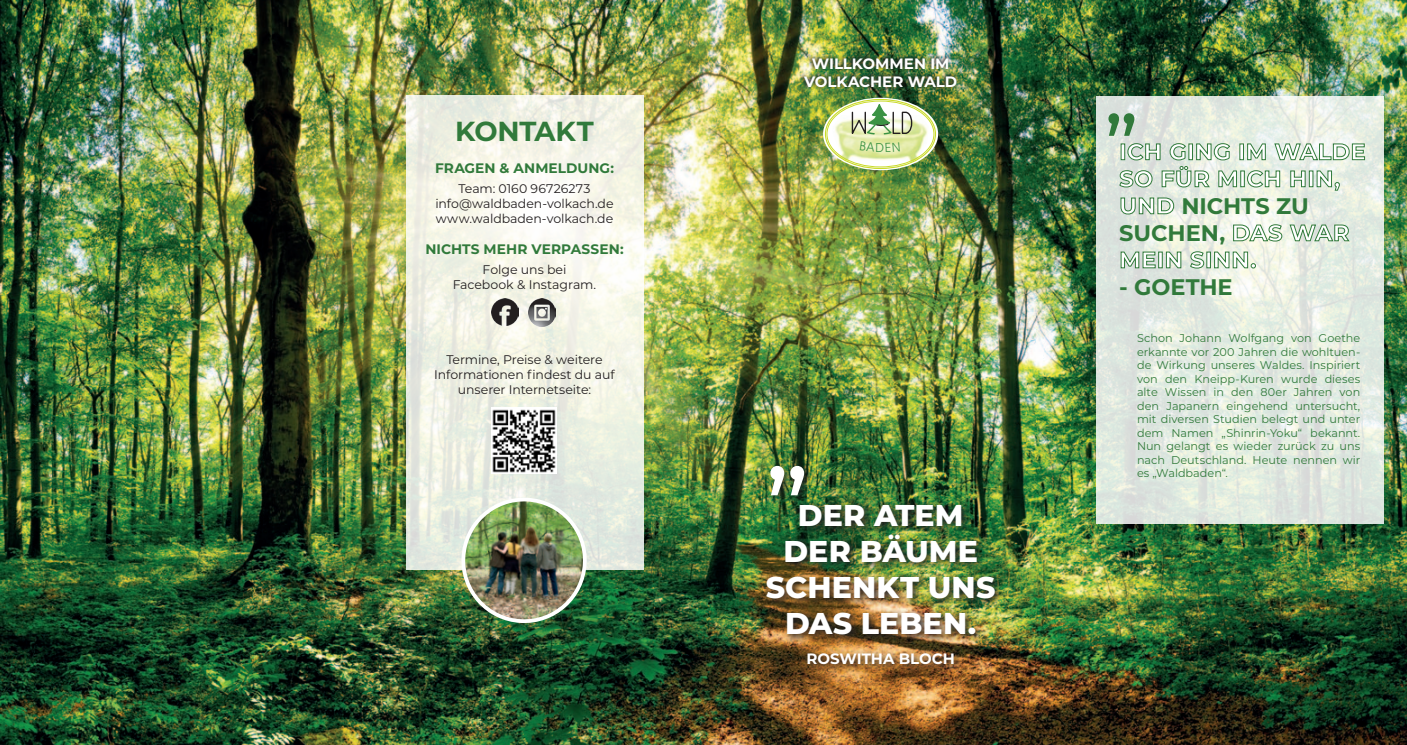
<style>
.page{position:relative;width:1407px;height:745px;background:#fff}
.page>*{position:absolute;margin:0;border:0;box-sizing:border-box;transform-origin:0 0}
.t1{font:500 105.25px "Montserrat";color:#fff}
.t2{font:500 80.88px "Montserrat";color:#317a3b}
.t3{font:800 30px/36px "Montserrat";letter-spacing:.005em;color:#fff;text-align:center}
.t4{font:700 27.5px "Montserrat";letter-spacing:-.005em;color:#317a3b}
.t5{font:700 22.5px/27px "Montserrat";letter-spacing:.015em;color:#fff}
.t6{font:700 22.5px "Montserrat";color:#317a3b}
.t7{font:700 15px/18px "Montserrat";letter-spacing:-.005em;color:#fff;text-align:center}
.t8{font:700 13.75px "Montserrat";letter-spacing:.005em;color:#317a3b}
.t9{font:12.5px/15px "Montserrat";letter-spacing:-.005em;color:#231f20;text-align:center}
.t10{font:11.25px/13.5px "Montserrat";color:#317a3b;text-align:justify}
.s1{color:#317a3b}
</style>
<div class="page">
<img style="left:0;top:0;width:1407px;height:744px">
<svg style="left:406px;top:96px;width:237px;height:473px;fill:#f2f3e4"></svg>
<svg style="left:824px;top:99px;width:113px;height:70px"></svg>
<svg style="left:826px;top:100px;width:109px;height:68px"></svg>
<img style="left:832px;top:115px;width:96px;height:47px">
<div style="left:825px;top:99px;width:111px;height:70px;border:1px solid #cadb2a;border-radius:50%"></div>
<div style="left:827px;top:101px;width:107px;height:66px;border:1px solid #cadb2a;border-radius:50%"></div>
<img style="left:798px;top:54px;width:160px;height:37px">
<img style="left:492px;top:298px;width:27px;height:27px">
<img style="left:528px;top:298px;width:27px;height:28px">
<img style="left:763px;top:500px;width:241px;height:172px">
<div style="left:766px;top:462px;width:47px;height:42px;background:#231f20;opacity:.75"></div>
<img style="left:491px;top:407px;width:66px;height:66px">
<img style="left:458px;top:493px;width:132px;height:131px">
<svg style="left:1096px;top:96px;width:287px;height:427px;background:#e3eae1"></svg>
<div style="left:1239px;top:143px;width:5px;height:17px;border:1px solid #317a3b"></div>
<svg style="left:1246px;top:143px;width:20px;height:17px"></svg>
<svg style="left:1273px;top:143px;width:92px;height:18px"></svg>
<svg style="left:1118px;top:143px;width:119px;height:45px;background:#c0d3c0"></svg>
<div style="left:1240px;top:170px;width:5px;height:17px;border:1px solid #317a3b"></div>
<svg style="left:1246px;top:170px;width:34px;height:18px"></svg>
<svg style="left:1289px;top:170px;width:17px;height:17px"></svg>
<div style="left:1309px;top:170px;width:4px;height:17px;border:1px solid #317a3b"></div>
<svg style="left:1316px;top:170px;width:24px;height:21px"></svg>
<svg style="left:1120px;top:197px;width:54px;height:18px"></svg>
<svg style="left:1232px;top:224px;width:50px;height:18px"></svg>
<svg style="left:1289px;top:224px;width:61px;height:18px"></svg>
<svg style="left:1120px;top:251px;width:36px;height:17px"></svg>
<div style="left:1158px;top:251px;width:5px;height:17px;border:1px solid #317a3b"></div>
<svg style="left:1165px;top:251px;width:17px;height:17px"></svg>
<svg style="left:1189px;top:251px;width:15px;height:18px"></svg>
<div style="left:1206px;top:251px;width:5px;height:17px;border:1px solid #317a3b"></div>
<svg style="left:1213px;top:251px;width:43px;height:17px"></svg>
<svg style="left:851px;top:103px;width:62px;height:49px"></svg>
<h3 class="t4" style="left:455px;top:111px;width:140px">KONTAKT</h3>
<p class="t8" style="left:435px;top:158px;width:180px">FRAGEN &amp; ANMELDUNG:</p>
<p class="t9" style="left:435px;top:180px;width:180px">Team: 0160 96726273 info@waldbaden-volkach.de www.waldbaden-volkach.de</p>
<p class="t8" style="left:425px;top:239px;width:200px">NICHTS MEHR VERPASSEN:</p>
<p class="t9" style="left:453px;top:262px;width:145px">Folge uns bei<br>Facebook &amp; Instagram.</p>
<p class="t9" style="left:434px;top:352px;width:182px">Termine, Preise &amp; weitere<br>Informationen findest du auf unserer Internetseite:</p>
<h3 class="t7" style="left:804px;top:53px;width:155px">WILLKOMMEN IM<br>VOLKACHER WALD</h3>
<h1 class="t1" style="left:765px;top:368px;width:45px">„</h1>
<h3 class="t3" style="left:766px;top:495px;width:231px">DER ATEM<br>DER BÄUME<br>SCHENKT UNS<br>DAS LEBEN.</h3>
<h3 class="t7" style="left:806px;top:648px;width:150px">ROSWITHA BLOCH</h3>
<h2 class="t2" style="left:1104px;top:39px;width:35px">„</h2>
<h3 class="t5" style="left:1119px;top:137px;width:248px">ICH GING IM WALDE<br>SO FÜR MICH HIN,<br>UND <span class="s1">NICHTS ZU<br>SUCHEN,</span> DAS WAR<br>MEIN SINN.</h3>
<h3 class="t6" style="left:1119px;top:270px;width:115px">- GOETHE</h3>
<p class="t10" style="left:1137px;top:331px;width:225px">Schon Johann Wolfgang von Goethe erkannte vor 200 Jahren die wohltuen&shy;de Wirkung unseres Waldes. Inspiriert von den Kneipp-Kuren wurde dieses alte Wissen in den 80er Jahren von den Japanern eingehend untersucht, mit diversen Studien belegt und unter dem Namen „Shinrin-Yoku“ bekannt.<br>Nun gelangt es wieder zurück zu uns nach Deutschland. Heute nennen wir es „Waldbaden“.</p>
</div>
